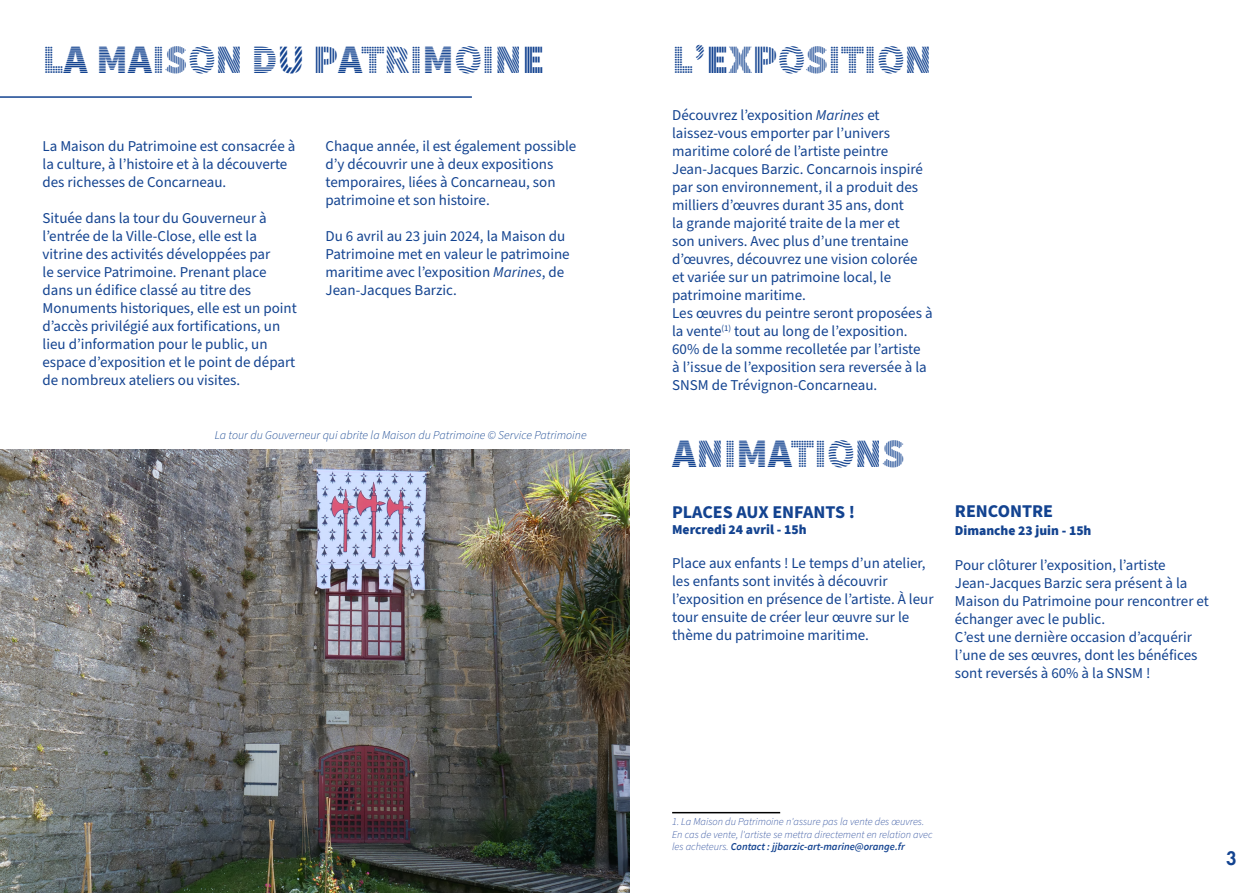
<style>
.page{position:relative;width:1259px;height:893px;background:#fff}
.page>*{position:absolute;margin:0;border:0;box-sizing:border-box;transform-origin:0 0}
.t1{font:900 40.5px "Source Sans Pro DISPLAYV2";color:#134390}
.t2{font:700 18px "Source Sans Pro";color:#134390}
.t3{font:800 18px "Futura Std";color:#134390}
.t4{font:15px/18px "Source Sans Pro";color:#134390}
.t5{font:900 13.5px "Source Sans Pro";color:#134390}
.t6{font:italic 300 12px "Source Sans Pro";color:#134390}
.t7{font:italic 300 10.5px/12.6px "Source Sans Pro";color:#2d4e9d}
.s1{font-style:italic}
.s2{font-weight:600;color:#134390}
</style>
<div class="page">
<img style="left:0;top:450px;width:629px;height:443px">
<hr style="left:672px;top:812px;width:108px;height:1px;background:#000">
<hr style="left:0;top:96px;width:472px;height:2px;background:#134390">
<h1 class="t1" style="left:43px;top:38px;width:503px">LA MAISON DU PATRIMOINE</h1>
<p class="t4" style="left:43px;top:138px;width:254px">La Maison du Patrimoine est consacrée à la culture, à l’histoire et à la découverte des richesses de Concarneau.</p>
<p class="t4" style="left:43px;top:210px;width:256px">Située dans la tour du Gouverneur à l’entrée de la Ville-Close, elle est la vitrine des activités développées par<br>le service Patrimoine. Prenant place dans un édifice classé au titre des Monuments historiques, elle est un point d’accès privilégié aux fortifications, un lieu d’information pour le public, un espace d’exposition et le point de départ de nombreux ateliers ou visites.</p>
<p class="t4" style="left:325px;top:138px;width:252px">Chaque année, il est également possible d’y découvrir une à deux expositions temporaires, liées à Concarneau, son patrimoine et son histoire.</p>
<p class="t4" style="left:325px;top:228px;width:246px">Du 6 avril au 23 juin 2024, la Maison du Patrimoine met en valeur le patrimoine maritime avec l’exposition <span class="s1">Marines</span>, de Jean-Jacques Barzic.</p>
<p class="t6" style="left:215px;top:427px;width:373px">La tour du Gouverneur qui abrite la Maison du Patrimoine © Service Patrimoine</p>
<h1 class="t1" style="left:672px;top:38px;width:261px">L’EXPOSITION</h1>
<p class="t4" style="left:672px;top:106px;width:262px">Découvrez l’exposition <span class="s1">Marines</span> et laissez-vous emporter par l’univers maritime coloré de l’artiste peintre Jean-Jacques Barzic. Concarnois inspiré par son environnement, il a produit des milliers d’œuvres durant 35 ans, dont<br>la grande majorité traite de la mer et<br>son univers. Avec plus d’une trentaine d’œuvres, découvrez une vision colorée et variée sur un patrimoine local, le patrimoine maritime.<br>Les œuvres du peintre seront proposées à la vente<sup>(1)</sup> tout au long de l’exposition.<br>60% de la somme recolletée par l’artiste<br>à l’issue de l’exposition sera reversée à la SNSM de Trévignon-Concarneau.</p>
<h1 class="t1" style="left:672px;top:433px;width:234px">ANIMATIONS</h1>
<p class="t2" style="left:672px;top:499px;width:184px">PLACES AUX ENFANTS !</p>
<p class="t5" style="left:672px;top:520px;width:136px">Mercredi 24 avril - 15h</p>
<p class="t4" style="left:672px;top:554px;width:263px">Place aux enfants ! Le temps d’un atelier, les enfants sont invités à découvrir l’exposition en présence de l’artiste. À leur tour ensuite de créer leur œuvre sur le thème du patrimoine maritime.</p>
<p class="t2" style="left:955px;top:499px;width:100px">RENCONTRE</p>
<p class="t5" style="left:955px;top:522px;width:138px">Dimanche 23 juin - 15h</p>
<p class="t4" style="left:955px;top:556px;width:256px">Pour clôturer l’exposition, l’artiste Jean-Jacques Barzic sera présent à la Maison du Patrimoine pour rencontrer et échanger avec le public.<br>C’est une dernière occasion d’acquérir l’une de ses œuvres, dont les bénéfices sont reversés à 60% à la SNSM !</p>
<p class="t7" style="left:672px;top:816px;width:262px">1. La Maison du Patrimoine n'assure pas la vente des œuvres.<br>En cas de vente, l'artiste se mettra directement en relation avec les acheteurs. <span class="s2">Contact : jjbarzic-art-marine@orange.fr</span></p>
<p class="t3" style="left:1226px;top:847px;width:12px">3</p>
</div>
